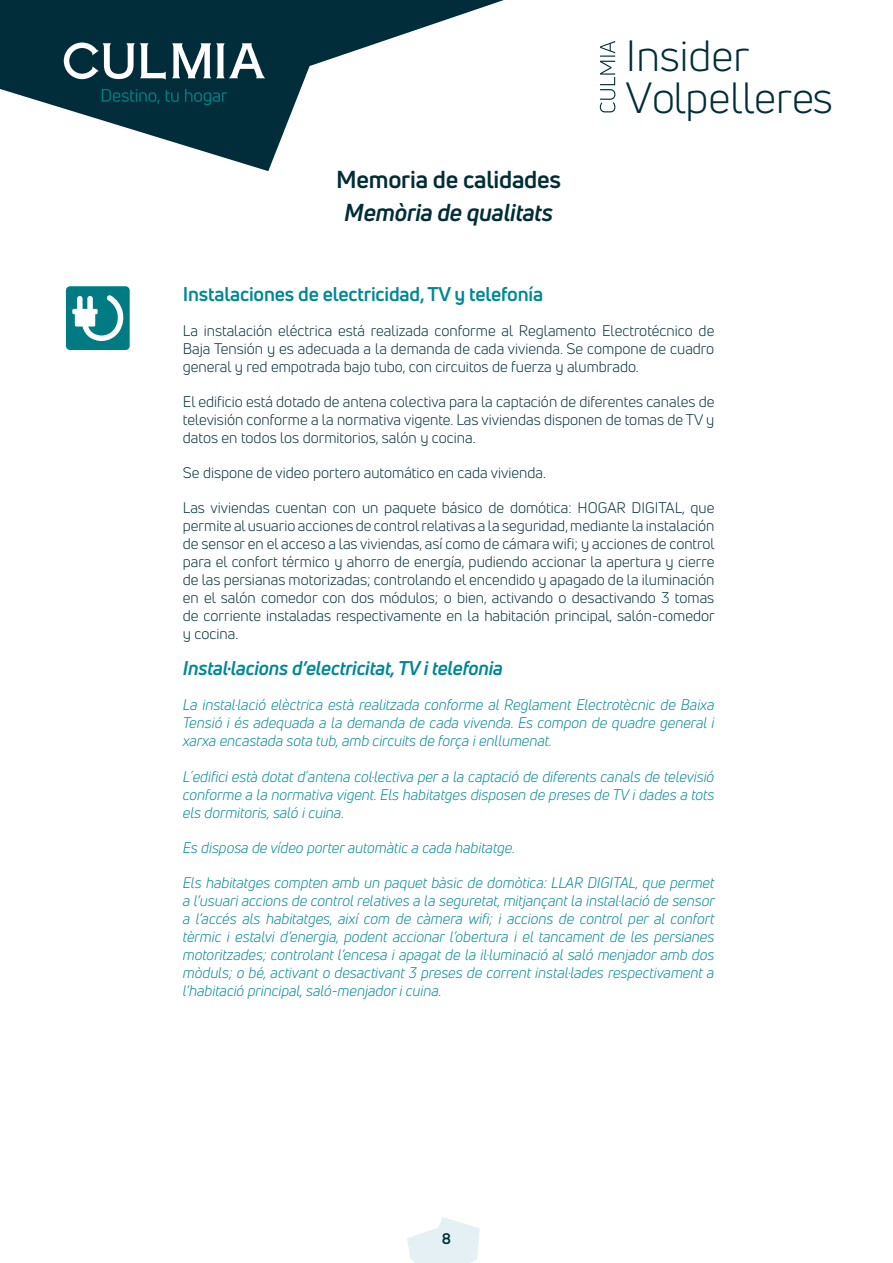
<style>
.page{position:relative;width:893px;height:1263px;background:#fff}
.page>*{position:absolute;margin:0;border:0;box-sizing:border-box;transform-origin:0 0}
.t1{font:42.75px/41.8px "Uni Neue";color:#022d38}
.t2{font:700 24px "Uni Neue";letter-spacing:-.01em;color:#002d39}
.t3{font:italic 700 24px "Uni Neue";letter-spacing:-.01em;color:#002d39}
.t4{font:italic 700 19.5px "Uni Neue";letter-spacing:-.01em;color:#008893}
.t5{font:700 19.5px "Uni Neue";letter-spacing:-.01em;color:#008893}
.t6{font:15px/18px "Uni Neue";color:#002d39;text-align:justify}
.t7{font:italic 15px/18px "Uni Neue";color:#008893;text-align:justify}
.t8{font:700 15px "Uni Neue";color:#002d39}
</style>
<div class="page">
<svg style="left:0;top:0;width:504px;height:171px"></svg>
<svg style="left:407px;top:1217px;width:73px;height:46px"></svg>
<svg style="left:172px;top:43px;width:93px;height:35px"></svg>
<svg style="left:64px;top:43px;width:102px;height:37px"></svg>
<svg style="left:102px;top:89px;width:125px;height:16px;background:#003e49"></svg>
<svg style="left:600px;top:41px;width:15px;height:71px"></svg>
<div style="left:66px;top:286px;width:64px;height:64px;background:#007b84;border-radius:4px"></div>
<svg style="left:72px;top:295px;width:52px;height:46px"></svg>
<h2 class="t2" style="left:336px;top:164px;width:226px">Memoria de calidades</h2>
<h2 class="t3" style="left:344px;top:198px;width:210px">Memòria de qualitats</h2>
<h1 class="t1" style="left:626px;top:35px;width:208px">Insider<br>Volpelleres</h1>
<h3 class="t5" style="left:183px;top:282px;width:362px">Instalaciones de electricidad, TV y telefonía</h3>
<p class="t6" style="left:183px;top:321px;width:533px">La instalación eléctrica está realizada conforme al Reglamento Electrotécnico de Baja Tensión y es adecuada a la demanda de cada vivienda. Se compone de cuadro general y red empotrada bajo tubo, con circuitos de fuerza y alumbrado.</p>
<p class="t6" style="left:183px;top:392px;width:533px">El edificio está dotado de antena colectiva para la captación de diferentes canales de televisión conforme a la normativa vigente. Las viviendas disponen de tomas de TV y datos en todos los dormitorios, salón y cocina.</p>
<p class="t6" style="left:183px;top:463px;width:365px">Se dispone de video portero automático en cada vivienda.</p>
<p class="t6" style="left:183px;top:498px;width:533px">Las viviendas cuentan con un paquete básico de domótica: HOGAR DIGITAL, que permite al usuario acciones de control relativas a la seguridad, mediante la instalación de sensor en el acceso a las viviendas, así como de cámara wifi; y acciones de control para el confort térmico y ahorro de energía, pudiendo accionar la apertura y cierre de las persianas motorizadas; controlando el encendido y apagado de la iluminación en el salón comedor con dos módulos; o bien, activando o desactivando 3 tomas de corriente instaladas respectivamente en la habitación principal, salón-comedor y cocina.</p>
<h3 class="t4" style="left:183px;top:656px;width:322px">Instal·lacions d’electricitat, TV i telefonia</h3>
<p class="t7" style="left:183px;top:696px;width:533px">La instal·lació elèctrica està realitzada conforme al Reglament Electrotècnic de Baixa Tensió i és adequada a la demanda de cada vivenda. Es compon de quadre general i xarxa encastada sota tub, amb circuits de força i enllumenat.</p>
<p class="t7" style="left:183px;top:767px;width:533px">L´edifici està dotat d´antena col·lectiva per a la captació de diferents canals de televisió conforme a la normativa vigent. Els habitatges disposen de preses de TV i dades a tots els dormitoris, saló i cuina.</p>
<p class="t7" style="left:183px;top:838px;width:334px">Es disposa de vídeo porter automàtic a cada habitatge.</p>
<p class="t7" style="left:183px;top:873px;width:533px">Els habitatges compten amb un paquet bàsic de domòtica: LLAR DIGITAL, que permet a l’usuari accions de control relatives a la seguretat, mitjançant la instal·lació de sensor a l’accés als habitatges, així com de càmera wifi; i accions de control per al confort tèrmic i estalvi d’energia, podent accionar l’obertura i el tancament de les persianes motoritzades; controlant l’encesa i apagat de la il·luminació al saló menjador amb dos mòduls; o bé, activant o desactivant 3 preses de corrent instal·lades respectivament a l’habitació principal, saló-menjador i cuina.</p>
<p class="t8" style="left:442px;top:1229px;width:11px">8</p>
</div>
